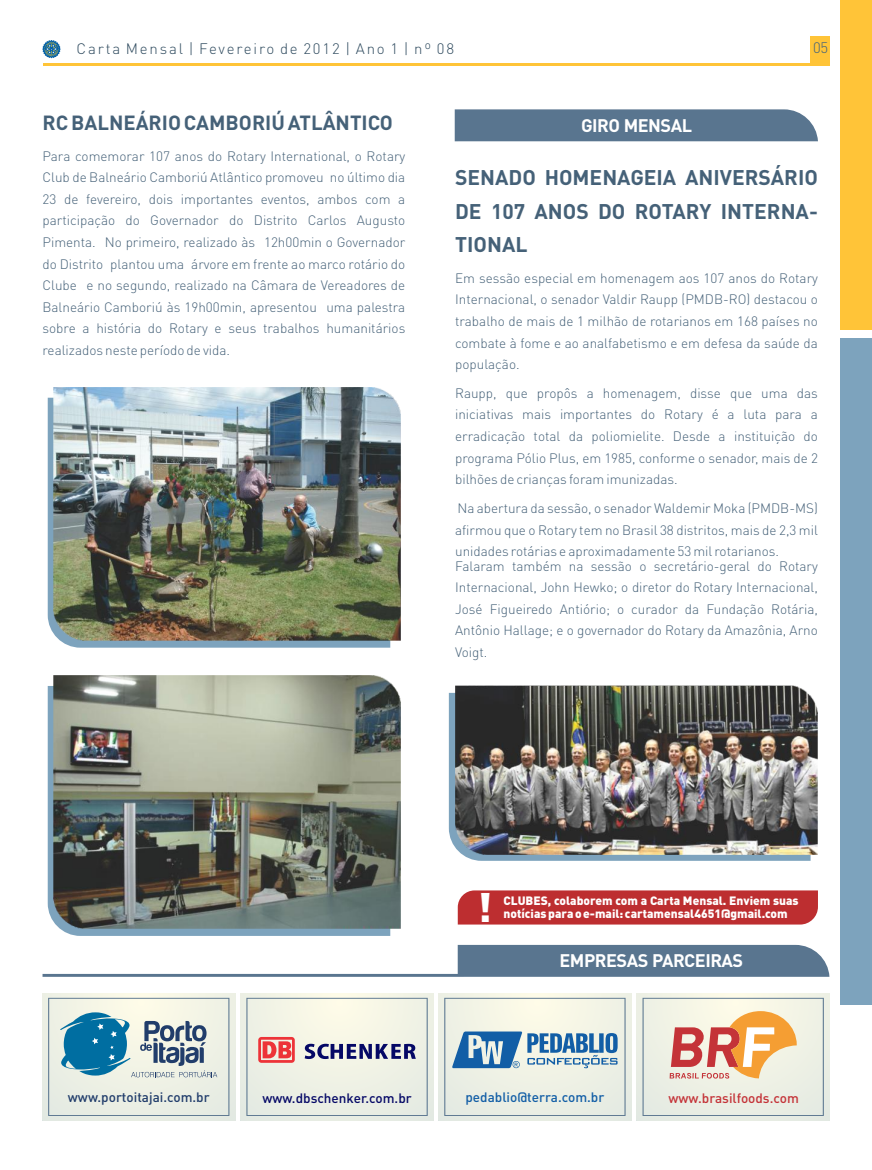
<style>
.page{position:relative;width:872px;height:1170px;background:#fff}
.page>*{position:absolute;margin:0;border:0;box-sizing:border-box;transform-origin:0 0}
.t1{font:700 40.8px "DIN Pro";color:#fff}
.t2{font:700 21px/33.6px "DIN Pro";color:#456178;text-align:justify}
.t3{font:700 20.25px "DIN Pro";color:#456178}
.t4{font:700 18px "DIN Pro";letter-spacing:-.025em;color:#fff}
.t5{font:300 15px "DIN Pro";letter-spacing:.12em;color:#2e4a5e}
.t6{font:300 15px "DIN Pro";color:#40617d}
.t7{font:300 13.5px/21.6px "DIN Pro";color:#456178;text-align:justify}
.t8{font:500 13.5px "DIN Pro";color:#213d6b}
.t9{font:500 13.5px "DIN Pro";color:#050866}
.t10{font:500 13.5px "DIN Pro";color:#125ea6}
.t11{font:500 13.5px "DIN Pro";color:#c43338}
.t12{font:700 12px "DIN Pro";color:#fff}
</style>
<div class="page">
<div style="left:840px;top:0;width:32px;height:330px;background:#ffc438"></div>
<div style="left:840px;top:338px;width:32px;height:667px;background:#7da3bd"></div>
<hr style="left:43px;top:64px;width:786px;height:2px;background:#ffc438">
<div style="left:810px;top:36px;width:19px;height:28px;background:#ffc438"></div>
<svg style="left:43px;top:40px;width:17px;height:18px"></svg>
<svg style="left:43px;top:944px;width:786px;height:32px"></svg>
<svg style="left:637px;top:993px;width:192px;height:127px;background:#e2e7df"></svg>
<svg style="left:43px;top:993px;width:192px;height:127px;background:#e0e6dd"></svg>
<svg style="left:241px;top:993px;width:192px;height:127px;background:#e2e7df"></svg>
<svg style="left:438px;top:993px;width:193px;height:127px;background:#e0e5dd"></svg>
<svg style="left:642px;top:997px;width:182px;height:118px;background:#e9d6c3"></svg>
<svg style="left:444px;top:997px;width:181px;height:118px;background:#cddada"></svg>
<svg style="left:48px;top:997px;width:181px;height:118px;background:#bbd0d1"></svg>
<svg style="left:246px;top:997px;width:182px;height:118px;background:#e3dfd8"></svg>
<div style="left:458px;top:890px;width:360px;height:34px;background:#bd2e30"></div>
<svg style="left:48px;top:397px;width:342px;height:250px;background:#84a4b8"></svg>
<img style="left:54px;top:387px;width:346px;height:253px">
<svg style="left:48px;top:686px;width:342px;height:249px;background:#81a2b8"></svg>
<img style="left:54px;top:675px;width:346px;height:253px">
<div style="left:455px;top:109px;width:363px;height:32px;background:#59758f"></div>
<svg style="left:449px;top:692px;width:361px;height:168px;background:#89a8bc"></svg>
<img style="left:455px;top:685px;width:362px;height:169px">
<p class="t5" style="left:77px;top:43px;width:379px">Carta Mensal | Fevereiro de 2012 | Ano 1 | nº 08</p>
<p class="t6" style="left:813px;top:42px;width:16px">05</p>
<h3 class="t3" style="left:43px;top:115px;width:352px">RC BALNEÁRIO CAMBORIÚ ATLÂNTICO</h3>
<p class="t7" style="left:42px;top:146px;width:364px">Para comemorar 107 anos do Rotary International, o Rotary Club de Balneário Camboriú Atlântico promoveu no último dia 23 de fevereiro, dois importantes eventos, ambos com a participação do Governador do Distrito Carlos Augusto Pimenta. No primeiro, realizado às 12h00min o Governador do Distrito plantou uma árvore em frente ao marco rotário do Clube e no segundo, realizado na Câmara de Vereadores de Balneário Camboriú às 19h00min, apresentou uma palestra sobre a história do Rotary e seus trabalhos humanitários realizados neste período de vida.</p>
<h3 class="t4" style="left:581px;top:118px;width:112px">GIRO MENSAL</h3>
<h2 class="t2" style="left:455px;top:163px;width:364px">SENADO HOMENAGEIA ANIVERSÁRIO DE 107 ANOS DO ROTARY INTERNA-TIONAL</h2>
<p class="t7" style="left:455px;top:268px;width:364px">Em sessão especial em homenagem aos 107 anos do Rotary Internacional, o senador Valdir Raupp (PMDB-RO) destacou o trabalho de mais de 1 milhão de rotarianos em 168 países no combate à fome e ao analfabetismo e em defesa da saúde da população.</p>
<p class="t7" style="left:455px;top:383px;width:364px">Raupp, que propôs a homenagem, disse que uma das iniciativas mais importantes do Rotary é a luta para a erradicação total da poliomielite. Desde a instituição do programa Pólio Plus, em 1985, conforme o senador, mais de 2 bilhões de crianças foram imunizadas.</p>
<p class="t7" style="left:455px;top:498px;width:364px">Na abertura da sessão, o senador Waldemir Moka (PMDB-MS) afirmou que o Rotary tem no Brasil 38 distritos, mais de 2,3 mil unidades rotárias e aproximadamente 53 mil rotarianos.</p>
<p class="t7" style="left:455px;top:556px;width:364px">Falaram também na sessão o secretário-geral do Rotary Internacional, John Hewko; o diretor do Rotary Internacional, José Figueiredo Antiório; o curador da Fundação Rotária, Antônio Hallage; e o governador do Rotary da Amazônia, Arno Voigt.</p>
<h1 class="t1" style="left:477px;top:891px;width:16px">!</h1>
<p class="t12" style="left:503px;top:896px;width:296px">CLUBES, colaborem com a Carta Mensal. Enviem suas</p>
<p class="t12" style="left:503px;top:909px;width:286px">notícias para o e-mail: cartamensal4651@gmail.com</p>
<h3 class="t4" style="left:559px;top:953px;width:185px">EMPRESAS PARCEIRAS</h3>
<p class="t8" style="left:68px;top:1091px;width:143px">www.portoitajai.com.br</p>
<p class="t9" style="left:262px;top:1092px;width:151px">www.dbschenker.com.br</p>
<p class="t10" style="left:465px;top:1091px;width:140px">pedablio@terra.com.br</p>
<p class="t11" style="left:668px;top:1092px;width:132px">www.brasilfoods.com</p>
</div>
